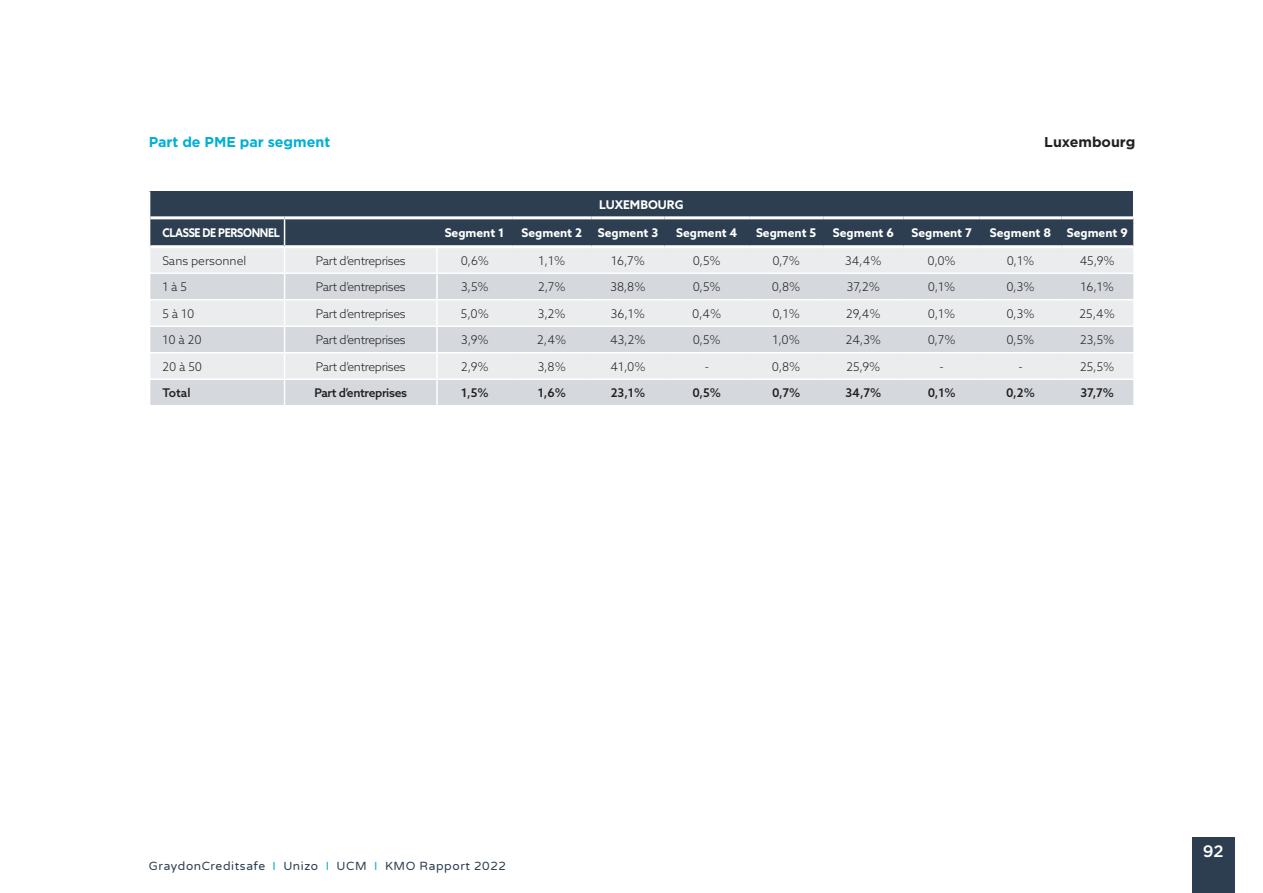
<style>
.page{position:relative;width:1263px;height:893px;background:#fff}
.page>*{position:absolute;margin:0;border:0;box-sizing:border-box;transform-origin:0 0}
.t1{font:500 16.5px "Gotham";color:#fff}
.body{font:700 14.25px "Gotham";color:#00afd8}
.body-2{font:700 14.25px "Gotham";color:#231f20}
.inhoudsopgave{font:300 12px "Azo Sans";letter-spacing:-.03em;color:#231f20}
.inhoudsopgave-2{font:700 12px "Azo Sans";color:#fff}
.inhoudsopgave-3{font:500 12px "Azo Sans";letter-spacing:-.03em;color:#231f20}
.t2{font:12px "Varela Round";letter-spacing:.05em;color:#2c3e50}
.inhoudsopgave-4{font:700 12px "Azo Sans";letter-spacing:-.03em;color:#fff;scale:.9 1}
.inhoudsopgave-5{font:300 12px "Azo Sans";color:#231f20}
.s1{color:#00afd8}
</style>
<div class="page">
<div style="left:1192px;top:838px;width:42px;height:55px;background:#2c3e50"></div>
<svg style="left:149px;top:191px;width:984px;height:214px;background:#b6bcc2"></svg>
<hr style="left:437px;top:378px;width:75px;height:2px;background:#fff">
<hr style="left:436px;top:380px;width:2px;height:25px;background:#fff">
<hr style="left:512px;top:378px;width:79px;height:2px;background:#fff">
<hr style="left:591px;top:378px;width:73px;height:2px;background:#fff">
<hr style="left:664px;top:378px;width:85px;height:2px;background:#fff">
<hr style="left:749px;top:378px;width:74px;height:2px;background:#fff">
<hr style="left:823px;top:378px;width:81px;height:2px;background:#fff">
<hr style="left:904px;top:378px;width:76px;height:2px;background:#fff">
<hr style="left:980px;top:378px;width:81px;height:2px;background:#fff">
<hr style="left:1061px;top:378px;width:72px;height:2px;background:#fff">
<p class="body" style="left:149px;top:133px;width:183px">Part de PME par segment</p>
<p class="body-2" style="left:1044px;top:133px;width:93px">Luxembourg</p>
<p class="inhoudsopgave-2" style="left:599px;top:197px;width:86px">LUXEMBOURG</p>
<p class="inhoudsopgave-4" style="left:162px;top:225px;width:132px">CLASSE DE PERSONNEL</p>
<p class="inhoudsopgave-2" style="left:445px;top:225px;width:61px">Segment 1</p>
<p class="inhoudsopgave-2" style="left:522px;top:225px;width:62px">Segment 2</p>
<p class="inhoudsopgave-2" style="left:598px;top:225px;width:62px">Segment 3</p>
<p class="inhoudsopgave-2" style="left:676px;top:225px;width:63px">Segment 4</p>
<p class="inhoudsopgave-2" style="left:756px;top:225px;width:62px">Segment 5</p>
<p class="inhoudsopgave-2" style="left:833px;top:225px;width:62px">Segment 6</p>
<p class="inhoudsopgave-2" style="left:911px;top:225px;width:62px">Segment 7</p>
<p class="inhoudsopgave-2" style="left:990px;top:225px;width:63px">Segment 8</p>
<p class="inhoudsopgave-2" style="left:1067px;top:225px;width:62px">Segment 9</p>
<p class="inhoudsopgave-5" style="left:162px;top:253px;width:85px">Sans personnel</p>
<p class="inhoudsopgave" style="left:316px;top:253px;width:91px">Part d’entreprises</p>
<p class="inhoudsopgave" style="left:461px;top:253px;width:30px">0,6%</p>
<p class="inhoudsopgave" style="left:538px;top:253px;width:28px">1,1%</p>
<p class="inhoudsopgave" style="left:611px;top:253px;width:35px">16,7%</p>
<p class="inhoudsopgave" style="left:693px;top:253px;width:29px">0,5%</p>
<p class="inhoudsopgave" style="left:772px;top:253px;width:29px">0,7%</p>
<p class="inhoudsopgave" style="left:845px;top:253px;width:38px">34,4%</p>
<p class="inhoudsopgave" style="left:928px;top:253px;width:30px">0,0%</p>
<p class="inhoudsopgave" style="left:1007px;top:253px;width:29px">0,1%</p>
<p class="inhoudsopgave" style="left:1080px;top:253px;width:36px">45,9%</p>
<p class="inhoudsopgave" style="left:162px;top:279px;width:26px">1 à 5</p>
<p class="inhoudsopgave" style="left:316px;top:279px;width:91px">Part d’entreprises</p>
<p class="inhoudsopgave" style="left:461px;top:279px;width:29px">3,5%</p>
<p class="inhoudsopgave" style="left:538px;top:279px;width:29px">2,7%</p>
<p class="inhoudsopgave" style="left:610px;top:279px;width:37px">38,8%</p>
<p class="inhoudsopgave" style="left:693px;top:279px;width:29px">0,5%</p>
<p class="inhoudsopgave" style="left:772px;top:279px;width:30px">0,8%</p>
<p class="inhoudsopgave" style="left:847px;top:279px;width:35px">37,2%</p>
<p class="inhoudsopgave" style="left:928px;top:279px;width:29px">0,1%</p>
<p class="inhoudsopgave" style="left:1006px;top:279px;width:29px">0,3%</p>
<p class="inhoudsopgave" style="left:1080px;top:279px;width:35px">16,1%</p>
<p class="inhoudsopgave" style="left:162px;top:306px;width:33px">5 à 10</p>
<p class="inhoudsopgave" style="left:316px;top:306px;width:91px">Part d’entreprises</p>
<p class="inhoudsopgave" style="left:461px;top:306px;width:29px">5,0%</p>
<p class="inhoudsopgave" style="left:538px;top:306px;width:29px">3,2%</p>
<p class="inhoudsopgave" style="left:611px;top:306px;width:36px">36,1%</p>
<p class="inhoudsopgave" style="left:692px;top:306px;width:31px">0,4%</p>
<p class="inhoudsopgave" style="left:772px;top:306px;width:29px">0,1%</p>
<p class="inhoudsopgave" style="left:846px;top:306px;width:36px">29,4%</p>
<p class="inhoudsopgave" style="left:928px;top:306px;width:29px">0,1%</p>
<p class="inhoudsopgave" style="left:1006px;top:306px;width:29px">0,3%</p>
<p class="inhoudsopgave" style="left:1079px;top:306px;width:37px">25,4%</p>
<p class="inhoudsopgave" style="left:162px;top:332px;width:41px">10 à 20</p>
<p class="inhoudsopgave" style="left:316px;top:332px;width:91px">Part d’entreprises</p>
<p class="inhoudsopgave" style="left:461px;top:332px;width:29px">3,9%</p>
<p class="inhoudsopgave" style="left:537px;top:332px;width:30px">2,4%</p>
<p class="inhoudsopgave" style="left:610px;top:332px;width:37px">43,2%</p>
<p class="inhoudsopgave" style="left:693px;top:332px;width:29px">0,5%</p>
<p class="inhoudsopgave" style="left:772px;top:332px;width:29px">1,0%</p>
<p class="inhoudsopgave" style="left:846px;top:332px;width:37px">24,3%</p>
<p class="inhoudsopgave" style="left:928px;top:332px;width:29px">0,7%</p>
<p class="inhoudsopgave" style="left:1006px;top:332px;width:29px">0,5%</p>
<p class="inhoudsopgave" style="left:1080px;top:332px;width:36px">23,5%</p>
<p class="inhoudsopgave" style="left:162px;top:359px;width:41px">20 à 50</p>
<p class="inhoudsopgave" style="left:316px;top:359px;width:91px">Part d’entreprises</p>
<p class="inhoudsopgave" style="left:461px;top:359px;width:29px">2,9%</p>
<p class="inhoudsopgave" style="left:538px;top:359px;width:30px">3,8%</p>
<p class="inhoudsopgave" style="left:610px;top:359px;width:37px">41,0%</p>
<p class="inhoudsopgave" style="left:705px;top:359px;width:6px">-</p>
<p class="inhoudsopgave" style="left:772px;top:359px;width:30px">0,8%</p>
<p class="inhoudsopgave" style="left:846px;top:359px;width:36px">25,9%</p>
<p class="inhoudsopgave" style="left:939px;top:359px;width:6px">-</p>
<p class="inhoudsopgave" style="left:1018px;top:359px;width:6px">-</p>
<p class="inhoudsopgave" style="left:1080px;top:359px;width:36px">25,5%</p>
<p class="inhoudsopgave-3" style="left:162px;top:385px;width:30px">Total</p>
<p class="inhoudsopgave-3" style="left:314px;top:385px;width:94px">Part d’entreprises</p>
<p class="inhoudsopgave-3" style="left:461px;top:385px;width:29px">1,5%</p>
<p class="inhoudsopgave-3" style="left:538px;top:385px;width:30px">1,6%</p>
<p class="inhoudsopgave-3" style="left:611px;top:385px;width:36px">23,1%</p>
<p class="inhoudsopgave-3" style="left:692px;top:385px;width:30px">0,5%</p>
<p class="inhoudsopgave-3" style="left:772px;top:385px;width:30px">0,7%</p>
<p class="inhoudsopgave-3" style="left:845px;top:385px;width:37px">34,7%</p>
<p class="inhoudsopgave-3" style="left:928px;top:385px;width:30px">0,1%</p>
<p class="inhoudsopgave-3" style="left:1006px;top:385px;width:30px">0,2%</p>
<p class="inhoudsopgave-3" style="left:1080px;top:385px;width:35px">37,7%</p>
<p class="t2" style="left:149px;top:858px;width:359px">GraydonCreditsafe <span class="s1">I</span> Unizo <span class="s1">I</span> UCM <span class="s1">I</span> KMO Rapport 2022</p>
<h1 class="t1" style="left:1203px;top:841px;width:22px">92</h1>
</div>
